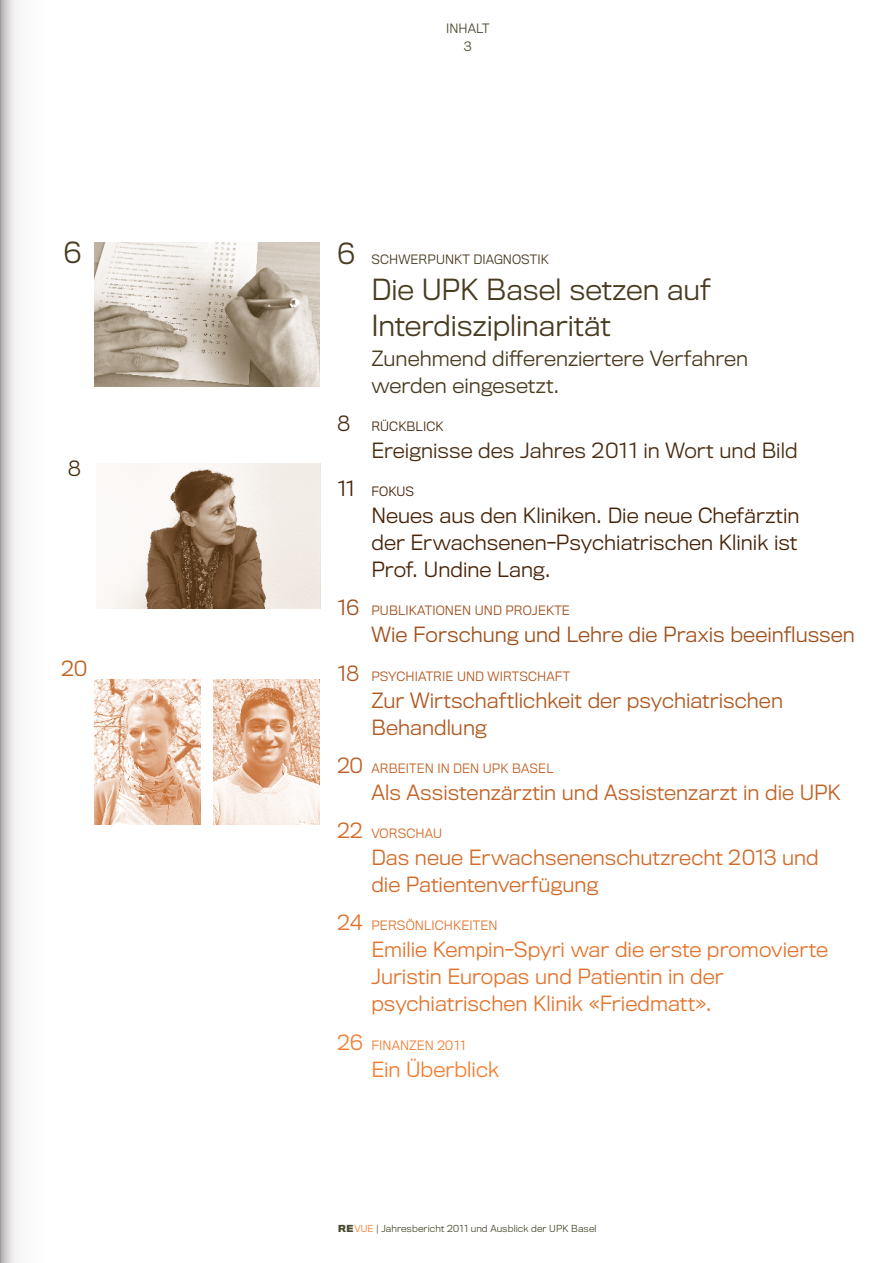
<style>
.page{position:relative;width:893px;height:1263px;background:#fff}
.page>*{position:absolute;margin:0;border:0;box-sizing:border-box;transform-origin:0 0}
.t1{font:300 27px/36px "Titling Gothic FB Normal";color:#493b20}
.t2{font:300 19.5px/27px "Titling Gothic FB Normal";color:#e3742d}
.t3{font:300 19.5px/27px "Titling Gothic FB Normal";letter-spacing:.005em;color:#472409;text-align:justify}
.t4{font:300 19.5px/27px "Titling Gothic FB Normal";letter-spacing:.005em;color:#d26b29}
.t5{font:300 19.5px/27px "Titling Gothic FB Normal";letter-spacing:.005em;color:#493b20}
.t6{font:300 19.5px/27px "Titling Gothic FB Normal";letter-spacing:.005em;color:#af5921}
.t7{font:300 19.5px "Titling Gothic FB Normal";color:#c06225}
.t8{font:300 19.5px "Titling Gothic FB Normal";letter-spacing:.005em;color:#9e501d}
.t9{font:300 19.5px "Titling Gothic FB Normal";letter-spacing:.005em;color:#482c11}
.t10{font:300 19.5px "Titling Gothic FB Normal";letter-spacing:.005em;color:#f47d30}
.t11{font:300 12px "Titling Gothic FB Normal";letter-spacing:.01em;color:#9e501d}
.t12{font:300 12px "Titling Gothic FB Normal";letter-spacing:.01em;color:#af5921}
.t13{font:300 12px "Titling Gothic FB Normal";letter-spacing:.01em;color:#c06225}
.t14{font:300 12px "Titling Gothic FB Normal";letter-spacing:.01em;color:#493b20}
.t15{font:300 12px "Titling Gothic FB Normal";letter-spacing:.01em;color:#e3742d}
.t16{font:300 12px "Titling Gothic FB Normal";letter-spacing:.01em;color:#f47d30}
.t17{font:300 12px "Titling Gothic FB Normal";letter-spacing:.01em;color:#d26b29}
.t18{font:300 12px "Titling Gothic FB Normal";color:#482c11}
.t19{font:300 12px/18px "Titling Gothic FB Normal";letter-spacing:.01em;color:#4a4a30;text-align:center}
.t20{font:300 12px "Titling Gothic FB Normal";color:#472409}
.t21{font:300 9px "Titling Gothic FB Normal";letter-spacing:.01em;color:#4a4a30}
.s1{font-size:12px}
.s2{font-size:19.5px}
.s3{font-weight:700}
.s4{color:#f47d30}
</style>
<div class="page">
<svg style="left:1px;top:0;width:14px;height:1263px;background:#d4d3d3"></svg>
<hr style="left:0;top:0;width:1px;height:1263px;background:#e3e3e3">
<img style="left:98px;top:464px;width:222px;height:144px">
<img style="left:95px;top:242px;width:224px;height:145px">
<img style="left:94px;top:680px;width:107px;height:144px">
<img style="left:213px;top:680px;width:107px;height:144px">
<h1 class="t1" style="left:64px;top:235px;width:19px">6</h1>
<p class="t9" style="left:68px;top:458px;width:14px">8</p>
<p class="t7" style="left:62px;top:658px;width:27px">20</p>
<p class="t19" style="left:446px;top:20px;width:45px">INHALT<br>3</p>
<h1 class="t1" style="left:337px;top:236px;width:19px">6</h1>
<p class="t14" style="left:371px;top:252px;width:66px">Schwerpunkt</p>
<p class="t14" style="left:473px;top:252px;width:56px">Diagnostik</p>
<h1 class="t1" style="left:371px;top:272px;width:341px">Die UPK Basel setzen auf<br>Interdisziplinarität</h1>
<p class="t5" style="left:371px;top:345px;width:378px">Zunehmend differenziertere Verfahren werden eingesetzt.</p>
<p class="t9" style="left:337px;top:412px;width:29px">8 <span class="s1">R</span></p>
<p class="t18" style="left:380px;top:419px;width:26px">ückbli</p>
<p class="t18" style="left:426px;top:419px;width:17px">ck</p>
<p class="t9" style="left:337px;top:439px;width:462px">Ereignisse des Jahres 2011 in Wort und Bild</p>
<p class="t20" style="left:337px;top:485px;width:61px"><span class="s2">11</span> Fokus</p>
<p class="t3" style="left:371px;top:503px;width:430px">Neues aus den Kliniken. Die neue Chefärztin der Erwachsenen-Psychiatrischen Klinik ist Prof. Undine Lang.</p>
<p class="t11" style="left:337px;top:604px;width:51px"><span class="s2">16</span> Publikati</p>
<p class="t11" style="left:436px;top:604px;width:49px">onen und</p>
<p class="t11" style="left:505px;top:604px;width:66px">Proj ekte</p>
<p class="t8" style="left:337px;top:624px;width:28px">W</p>
<p class="t8" style="left:391px;top:624px;width:465px">ie Forschung und Lehre die Praxis beeinflussen</p>
<p class="t12" style="left:337px;top:669px;width:76px"><span class="s2">18</span> Psychiat</p>
<p class="t12" style="left:433px;top:669px;width:34px">rie und</p>
<p class="t12" style="left:488px;top:669px;width:59px">Wi rtschaft</p>
<p class="t6" style="left:371px;top:687px;width:413px">Zur Wirtschaftlichkeit der psychiatrischen<br>Behandlung</p>
<p class="t13" style="left:337px;top:761px;width:213px"><span class="s2">20</span> Arbeiten in den UPK Basel</p>
<p class="t7" style="left:371px;top:781px;width:471px">Als Assistenzärztin und Assistenzarzt in die UPK</p>
<p class="t17" style="left:337px;top:827px;width:86px"><span class="s2">22</span> Vorschau</p>
<p class="t4" style="left:371px;top:845px;width:449px">Das neue Erwachsenenschutzrecht 2013 und die Patientenverfügung</p>
<p class="t15" style="left:337px;top:919px;width:159px"><span class="s2">24</span> Persönlichkeiten</p>
<p class="t2" style="left:371px;top:937px;width:458px">Emilie Kempin-Spyri war die erste promovierte<br>Juristin Europas und Patientin in der psychiatrischen Klinik «Friedmatt».</p>
<p class="t16" style="left:337px;top:1038px;width:51px"><span class="s2">26</span> Finanz</p>
<p class="t16" style="left:417px;top:1038px;width:50px">en 2011</p>
<p class="t10" style="left:337px;top:1058px;width:163px">Ein Ü berblick</p>
<p class="t21" style="left:338px;top:1223px;width:260px"><span class="s3">Re</span><span class="s4">vu e</span> | Jahresbericht 2011 und Ausblick der UPK Basel</p>
</div>
